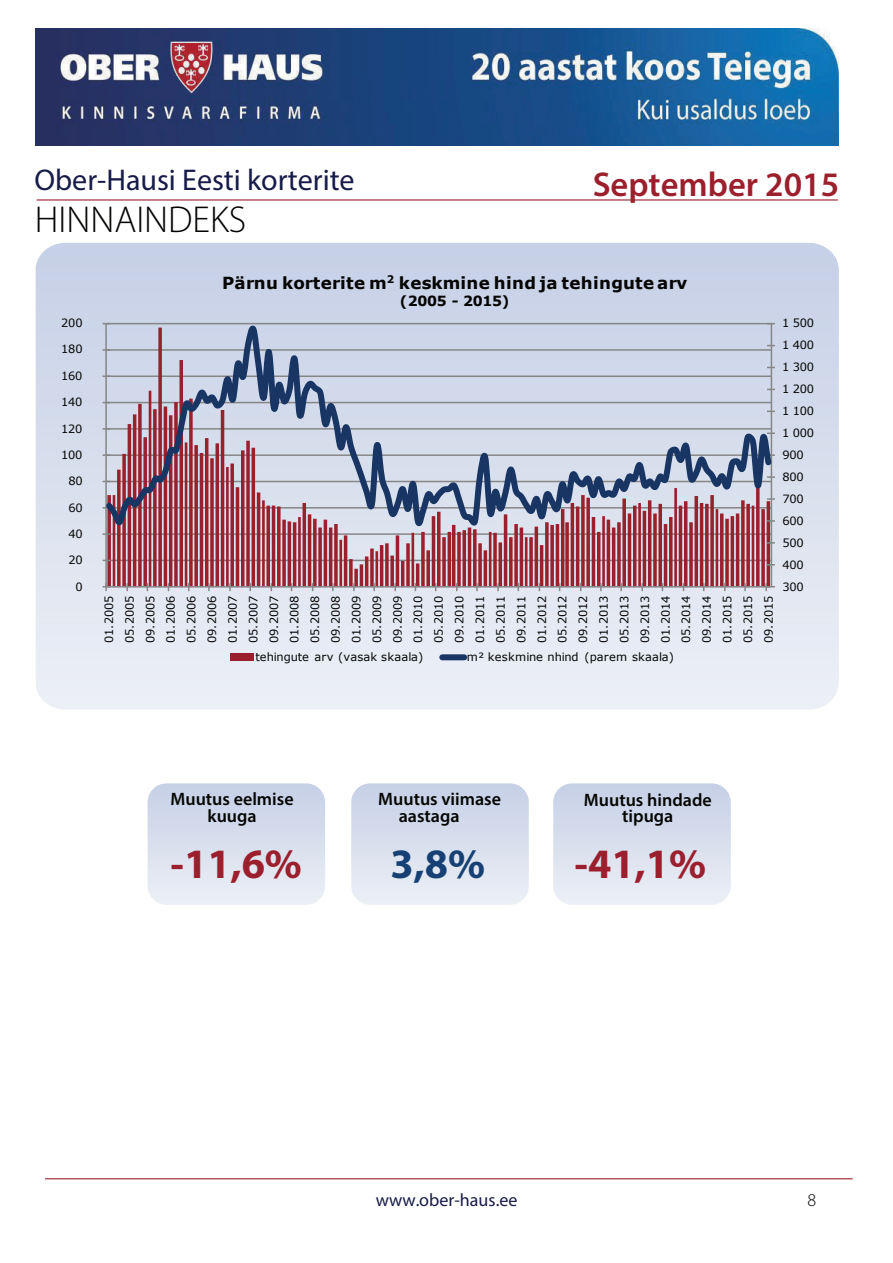
<style>
.page{position:relative;width:893px;height:1263px;background:#fff}
.page>*{position:absolute;margin:0;border:0;box-sizing:border-box;transform-origin:0 0}
.t1{font:700 42px "Myriad Pro";color:#9b1f2d}
.t2{font:700 42px "Myriad Pro";color:#174174}
.t3{font:300 37.5px "Myriad Pro";color:#040503}
.t4{font:600 34.5px "Myriad Pro";color:#9b1f2d}
.t5{font:30px "Myriad Pro";color:#171b48}
.t6{font:600 18px/16.5px "Myriad Pro";color:#040503;text-align:center}
.t7{font:18px "Myriad Pro";color:#171b48}
.t8{font:300 18px "Myriad Pro";color:#040503}
.t9{font:700 16.65px "Verdana";letter-spacing:.02em;color:#050504}
.t10{font:700 14.1px "Verdana";letter-spacing:-.025em;color:#050504}
.t11{font:11.4px/20.5px "Verdana";letter-spacing:-.02em;color:#050504;text-align:justify}
.t12{font:11.4px "Verdana";letter-spacing:.015em;color:#050504}
</style>
<div class="page">
<hr style="left:45px;top:1178px;width:807px;height:1px;background:#9b1f2d">
<hr style="left:37px;top:199px;width:800px;height:2px;background:#9b1f2d">
<svg style="left:730px;top:798px;width:1px;height:91px"></svg>
<img style="left:147px;top:783px;width:178px;height:122px">
<img style="left:36px;top:29px;width:802px;height:116px">
<img style="left:36px;top:243px;width:802px;height:467px">
<hr style="left:106px;top:323px;width:665px;height:1px;background:#878686">
<svg style="left:107px;top:534px;width:663px;height:52px;background:#b26774"></svg>
<hr style="left:770px;top:324px;width:2px;height:263px;background:#878686">
<svg style="left:767px;top:542px;width:8px;height:2px"></svg>
<svg style="left:767px;top:564px;width:8px;height:2px"></svg>
<hr style="left:105px;top:324px;width:2px;height:263px;background:#878686">
<hr style="left:106px;top:586px;width:665px;height:1px;background:#878686">
<svg style="left:765px;top:583px;width:10px;height:8px"></svg>
<svg style="left:682px;top:583px;width:2px;height:8px"></svg>
<svg style="left:661px;top:583px;width:2px;height:8px"></svg>
<svg style="left:641px;top:583px;width:2px;height:8px"></svg>
<svg style="left:620px;top:583px;width:2px;height:8px"></svg>
<svg style="left:538px;top:583px;width:2px;height:8px"></svg>
<svg style="left:517px;top:583px;width:2px;height:8px"></svg>
<svg style="left:497px;top:583px;width:2px;height:8px"></svg>
<svg style="left:394px;top:583px;width:2px;height:8px"></svg>
<svg style="left:373px;top:583px;width:2px;height:8px"></svg>
<svg style="left:353px;top:583px;width:2px;height:8px"></svg>
<svg style="left:270px;top:583px;width:2px;height:8px"></svg>
<svg style="left:249px;top:583px;width:2px;height:8px"></svg>
<svg style="left:229px;top:583px;width:2px;height:8px"></svg>
<svg style="left:208px;top:583px;width:2px;height:8px"></svg>
<svg style="left:126px;top:583px;width:2px;height:8px"></svg>
<svg style="left:103px;top:583px;width:7px;height:8px"></svg>
<svg style="left:106px;top:326px;width:665px;height:208px;background:#b9b5c6"></svg>
<div style="left:230px;top:654px;width:24px;height:7px;background:#9b202e"></div>
<div style="left:442px;top:654px;width:22px;height:6px;background:#193564"></div>
<h3 class="t5" style="left:34px;top:161px;width:322px">Ober-Hausi Eesti korterite</h3>
<h2 class="t3" style="left:35px;top:199px;width:213px">HINNAINDEKS</h2>
<h3 class="t4" style="left:592px;top:162px;width:248px">September 2015</h3>
<p class="t11" style="left:61px;top:313px;width:23px">200</p>
<p class="t11" style="left:61px;top:339px;width:23px">180</p>
<p class="t11" style="left:61px;top:365px;width:23px">160</p>
<p class="t11" style="left:61px;top:392px;width:23px">140</p>
<p class="t11" style="left:61px;top:418px;width:23px">120</p>
<p class="t11" style="left:61px;top:444px;width:23px">100</p>
<p class="t11" style="left:68px;top:471px;width:16px">80</p>
<p class="t11" style="left:68px;top:497px;width:16px">60</p>
<p class="t11" style="left:68px;top:523px;width:16px">40</p>
<p class="t11" style="left:68px;top:550px;width:16px">20</p>
<p class="t11" style="left:76px;top:576px;width:9px">0</p>
<h3 class="t9" style="left:222px;top:271px;width:466px">Pärnu korterite m<sup>2</sup> keskmine hind ja tehingute arv</h3>
<p class="t10" style="left:400px;top:291px;width:111px">(2005 - 2015)</p>
<p class="t11" style="left:99px;top:643px;width:48px;rotate:-90deg">01.2005<br>05.2005<br>09.2005<br>01.2006<br>05.2006<br>09.2006<br>01.2007<br>05.2007<br>09.2007<br>01.2008<br>05.2008<br>09.2008<br>01.2009<br>05.2009<br>09.2009<br>01.2010<br>05.2010<br>09.2010<br>01.2011<br>05.2011<br>09.2011<br>01.2012<br>05.2012<br>09.2012<br>01.2013<br>05.2013<br>09.2013<br>01.2014<br>05.2014<br>09.2014<br>01.2015<br>05.2015<br>09.2015</p>
<p class="t12" style="left:255px;top:649px;width:169px">tehingute arv (vasak skaala)</p>
<p class="t12" style="left:467px;top:649px;width:209px">m² keskmine nhind (parem skaala)</p>
<p class="t11" style="left:782px;top:313px;width:33px">1 500</p>
<p class="t11" style="left:782px;top:335px;width:33px">1 400</p>
<p class="t11" style="left:782px;top:356px;width:33px">1 300</p>
<p class="t11" style="left:782px;top:378px;width:33px">1 200</p>
<p class="t11" style="left:782px;top:400px;width:33px">1 100</p>
<p class="t11" style="left:782px;top:422px;width:33px">1 000</p>
<p class="t11" style="left:782px;top:444px;width:23px">900</p>
<p class="t11" style="left:782px;top:466px;width:23px">800</p>
<p class="t11" style="left:782px;top:488px;width:23px">700</p>
<p class="t11" style="left:782px;top:510px;width:23px">600</p>
<p class="t11" style="left:782px;top:532px;width:23px">500</p>
<p class="t11" style="left:782px;top:554px;width:23px">400</p>
<p class="t11" style="left:782px;top:576px;width:23px">300</p>
<h3 class="t6" style="left:170px;top:791px;width:125px">Muutus eelmise kuuga</h3>
<h3 class="t6" style="left:399px;top:790px;width:104px;line-height:17px;text-align:left;text-indent:-20px">Muutus viimase aastaga</h3>
<h3 class="t6" style="left:584px;top:791px;width:129px">Muutus hindade tipuga</h3>
<h1 class="t1" style="left:170px;top:836px;width:133px">-11,6%</h1>
<h1 class="t2" style="left:390px;top:836px;width:96px">3,8%</h1>
<h1 class="t1" style="left:574px;top:836px;width:133px">-41,1%</h1>
<h3 class="t7" style="left:376px;top:1189px;width:143px">www.ober-haus.ee</h3>
<h3 class="t8" style="left:807px;top:1190px;width:10px">8</h3>
</div>
